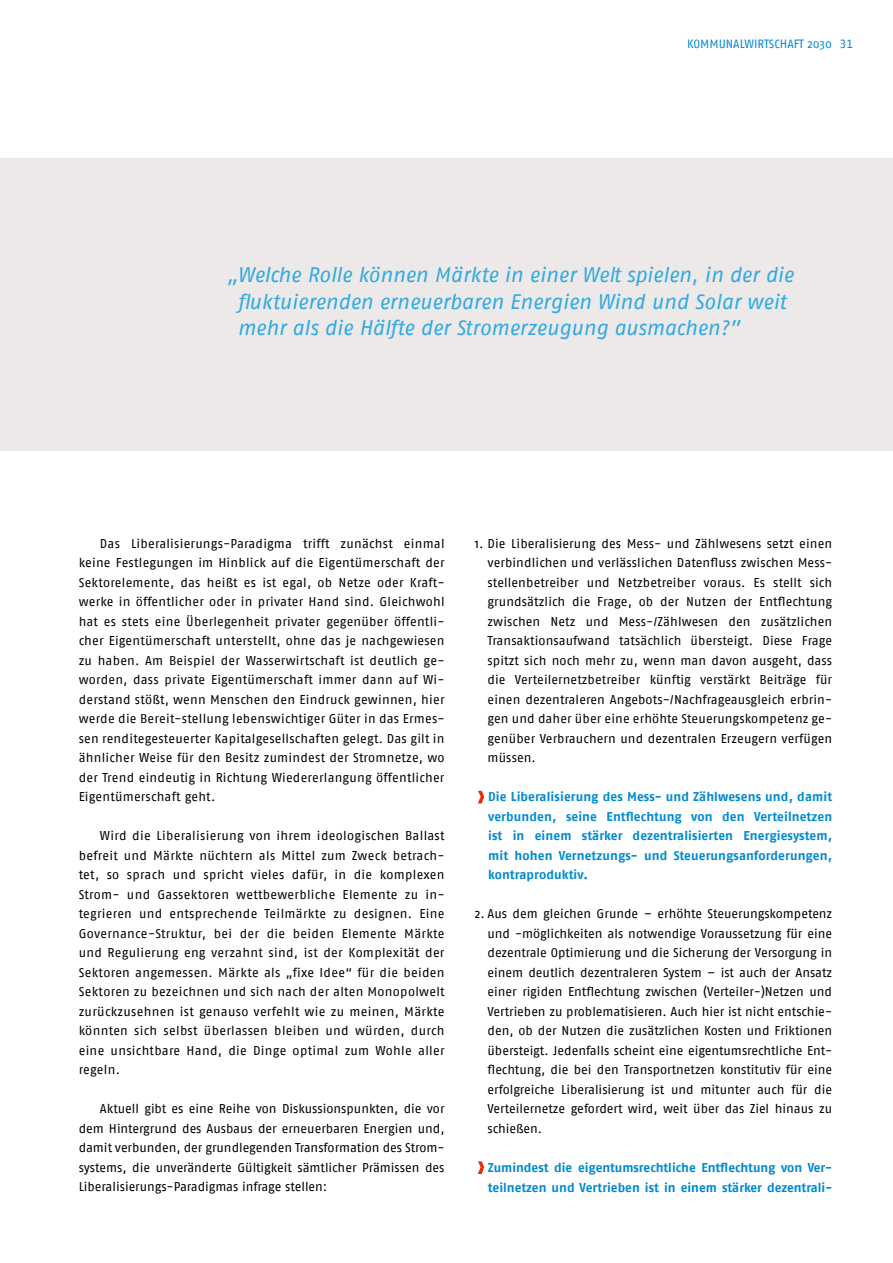
<style>
.page{position:relative;width:893px;height:1263px;background:#fff}
.page>*{position:absolute;margin:0;border:0;box-sizing:border-box;transform-origin:0 0}
.t1{font:italic 21px/26.2px "Fago No Regular Lf";letter-spacing:-.005em;color:#32aae2}
.t2{font:12.75px/19.5px "Fago No";letter-spacing:.005em;color:#000;text-align:justify}
.t3{font:700 12.75px/19.5px "Fago No";color:#008ad2;text-align:justify}
.t4{font:12px "Fago No";color:#008ad2}
.s1{font-family:"Fago No Regular Tf"}
</style>
<div class="page">
<div style="left:0;top:158px;width:893px;height:292px;background:#ece9e8"></div>
<svg style="left:478px;top:791px;width:6px;height:12px"></svg>
<svg style="left:478px;top:1161px;width:6px;height:13px"></svg>
<p class="t4" style="left:687px;top:37px;width:168px">Kommunalwirtschaft 2030 <span class="s1">31</span></p>
<h1 class="t1" style="left:237px;top:262px;width:558px;text-indent:-11px">„Welche Rolle können Märkte in einer Welt spielen, in der die fluktuierenden erneuerbaren Energien Wind und Solar weit mehr als die Hälfte der Stromerzeugung ausmachen?”</h1>
<p class="t2" style="left:79px;top:534px;width:367px;text-indent:21px">Das Liberalisierungs-Paradigma trifft zunächst einmal keine Festlegungen im Hinblick auf die Eigentümerschaft der Sektorelemente, das heißt es ist egal, ob Netze oder Kraft&shy;werke in öffentlicher oder in privater Hand sind. Gleichwohl hat es stets eine Überlegenheit privater gegenüber öffentli&shy;cher Eigentümerschaft unterstellt, ohne das je nachgewiesen zu haben. Am Beispiel der Wasserwirtschaft ist deutlich ge&shy;worden, dass private Eigentümerschaft immer dann auf Wi&shy;derstand stößt, wenn Menschen den Eindruck gewinnen, hier werde die Bereit-stellung lebenswichtiger Güter in das Ermes&shy;sen renditegesteuerter Kapitalgesellschaften gelegt. Das gilt in ähnlicher Weise für den Besitz zumindest der Stromnetze, wo der Trend eindeutig in Richtung Wiedererlangung öffentlicher Eigentümerschaft geht.</p>
<p class="t2" style="left:79px;top:826px;width:368px;text-indent:21px">Wird die Liberalisierung von ihrem ideologischen Ballast befreit und Märkte nüchtern als Mittel zum Zweck betrach&shy;tet, so sprach und spricht vieles dafür, in die komplexen Strom- und Gassektoren wettbewerbliche Elemente zu in&shy;tegrieren und entsprechende Teilmärkte zu designen. Eine Governance-Struktur, bei der die beiden Elemente Märkte und Regulierung eng verzahnt sind, ist der Komplexität der Sektoren angemessen. Märkte als „fixe Idee“ für die beiden Sektoren zu bezeichnen und sich nach der alten Monopolwelt zurückzusehnen ist genauso verfehlt wie zu meinen, Märkte könnten sich selbst überlassen bleiben und würden, durch eine unsichtbare Hand, die Dinge optimal zum Wohle aller regeln.</p>
<p class="t2" style="left:79px;top:1099px;width:367px;text-indent:21px">Aktuell gibt es eine Reihe von Diskussionspunkten, die vor dem Hintergrund des Ausbaus der erneuerbaren Energien und, damit verbunden, der grundlegenden Transformation des Strom&shy;systems, die unveränderte Gültigkeit sämtlicher Prämissen des Liberalisierungs-Paradigmas infrage stellen:</p>
<p class="t2" style="left:487px;top:534px;width:346px;text-indent:-13px">1. Die Liberalisierung des Mess- und Zählwesens setzt einen verbindlichen und verlässlichen Datenfluss zwischen Mess&shy;stellenbetreiber und Netzbetreiber voraus. Es stellt sich grundsätzlich die Frage, ob der Nutzen der Entflechtung zwischen Netz und Mess-/Zählwesen den zusätzlichen Transaktionsaufwand tatsächlich übersteigt. Diese Frage spitzt sich noch mehr zu, wenn man davon ausgeht, dass die Verteilernetzbetreiber künftig verstärkt Beiträge für einen dezentraleren Angebots-/Nachfrageausgleich erbrin&shy;gen und daher über eine erhöhte Steuerungskompetenz ge&shy;genüber Verbrauchern und dezentralen Erzeugern verfügen müssen.</p>
<p class="t3" style="left:488px;top:787px;width:346px">Die Liberalisierung des Mess- und Zählwesens und, damit verbunden, seine Entflechtung von den Verteilnetzen ist in einem stärker dezentralisierten Energiesystem, mit hohen Vernetzungs- und Steuerungsanforderungen, kontraproduktiv.</p>
<p class="t2" style="left:487px;top:904px;width:346px;text-indent:-13px">2. Aus dem gleichen Grunde – erhöhte Steuerungskompetenz und -möglichkeiten als notwendige Voraussetzung für eine dezentrale Optimierung und die Sicherung der Versorgung in einem deutlich dezentraleren System – ist auch der Ansatz einer rigiden Entflechtung zwischen (Verteiler-)Netzen und Vertrieben zu problematisieren. Auch hier ist nicht entschie&shy;den, ob der Nutzen die zusätzlichen Kosten und Friktionen übersteigt. Jedenfalls scheint eine eigentumsrechtliche Ent&shy;flechtung, die bei den Transportnetzen konstitutiv für eine erfolgreiche Liberalisierung ist und mitunter auch für die Verteilernetze gefordert wird, weit über das Ziel hinaus zu schießen.</p>
<p class="t3" style="left:488px;top:1157px;width:346px">Zumindest die eigentumsrechtliche Entflechtung von Ver&shy;teilnetzen und Vertrieben ist in einem stärker dezentrali-</p>
</div>
